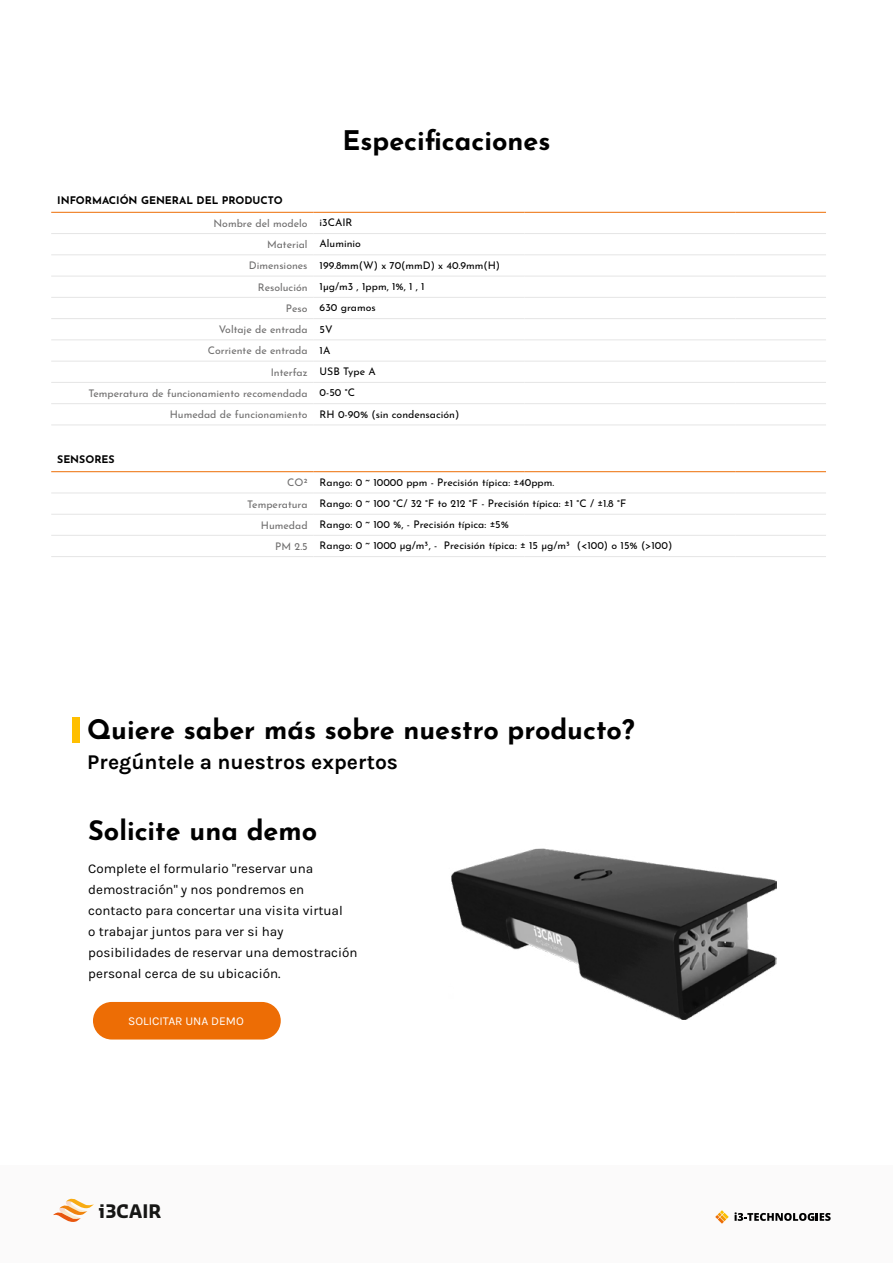
<style>
.page{position:relative;width:893px;height:1263px;background:#fff}
.page>*{position:absolute;margin:0;border:0;box-sizing:border-box;transform-origin:0 0}
.t1{font:700 27px "Josefin Sans";color:#000}
.t2{font:700 21px "Karla";color:#000}
.t3{font:700 18.3px "Sansa";color:#161615}
.t4{font:13.35px/21px "Karla";color:#000}
.t5{font:12px "Karla";color:#fff}
.t6{font:10.5px "Josefin Sans";color:#000}
.t7{font:10.5px "Josefin Sans";color:#6f6e6e}
.t8{font:700 10.5px/23.1px "Josefin Sans";color:#000}
.s1{font-weight:400;color:#6f6e6e}
.s2{font-weight:400}
.s3{color:#000}
.s4{color:#6f6e6e}
</style>
<div class="page">
<div style="left:0;top:1165px;width:893px;height:98px;background:#fbfafa"></div>
<svg style="left:715px;top:1210px;width:116px;height:14px"></svg>
<svg style="left:53px;top:1198px;width:41px;height:24px"></svg>
<div style="left:93px;top:1002px;width:188px;height:37px;background:#ed6d05;border-radius:19px"></div>
<img style="left:451px;top:848px;width:326px;height:171px">
<hr style="left:51px;top:493px;width:263px;height:1px;background:#e5e5e5">
<hr style="left:314px;top:493px;width:211px;height:1px;background:#e5e5e5">
<hr style="left:525px;top:493px;width:211px;height:1px;background:#e5e5e5">
<hr style="left:736px;top:493px;width:90px;height:1px;background:#e5e5e5">
<hr style="left:51px;top:514px;width:263px;height:1px;background:#e5e5e5">
<hr style="left:51px;top:535px;width:263px;height:1px;background:#e5e5e5">
<hr style="left:51px;top:556px;width:263px;height:1px;background:#e5e5e5">
<hr style="left:51px;top:233px;width:263px;height:1px;background:#e5e5e5">
<hr style="left:51px;top:254px;width:263px;height:1px;background:#e5e5e5">
<hr style="left:51px;top:276px;width:263px;height:1px;background:#e5e5e5">
<hr style="left:51px;top:297px;width:263px;height:1px;background:#e5e5e5">
<hr style="left:51px;top:318px;width:263px;height:1px;background:#e5e5e5">
<hr style="left:51px;top:339px;width:263px;height:1px;background:#e5e5e5">
<hr style="left:51px;top:361px;width:263px;height:1px;background:#e5e5e5">
<hr style="left:51px;top:382px;width:263px;height:1px;background:#e5e5e5">
<hr style="left:51px;top:403px;width:263px;height:1px;background:#e5e5e5">
<hr style="left:51px;top:425px;width:263px;height:1px;background:#e5e5e5">
<hr style="left:51px;top:471px;width:263px;height:1px;background:#ed6d05">
<hr style="left:314px;top:471px;width:211px;height:1px;background:#ed6d05">
<hr style="left:525px;top:471px;width:211px;height:1px;background:#ed6d05">
<hr style="left:736px;top:471px;width:90px;height:1px;background:#ed6d05">
<hr style="left:314px;top:233px;width:211px;height:1px;background:#e5e5e5">
<hr style="left:525px;top:233px;width:211px;height:1px;background:#e5e5e5">
<hr style="left:736px;top:233px;width:90px;height:1px;background:#e5e5e5">
<hr style="left:314px;top:254px;width:211px;height:1px;background:#e5e5e5">
<hr style="left:525px;top:254px;width:211px;height:1px;background:#e5e5e5">
<hr style="left:736px;top:254px;width:90px;height:1px;background:#e5e5e5">
<hr style="left:314px;top:276px;width:211px;height:1px;background:#e5e5e5">
<hr style="left:525px;top:276px;width:211px;height:1px;background:#e5e5e5">
<hr style="left:736px;top:276px;width:90px;height:1px;background:#e5e5e5">
<hr style="left:314px;top:297px;width:211px;height:1px;background:#e5e5e5">
<hr style="left:525px;top:297px;width:211px;height:1px;background:#e5e5e5">
<hr style="left:736px;top:297px;width:90px;height:1px;background:#e5e5e5">
<hr style="left:314px;top:318px;width:211px;height:1px;background:#e5e5e5">
<hr style="left:525px;top:318px;width:211px;height:1px;background:#e5e5e5">
<hr style="left:736px;top:318px;width:90px;height:1px;background:#e5e5e5">
<hr style="left:314px;top:339px;width:211px;height:1px;background:#e5e5e5">
<hr style="left:525px;top:339px;width:211px;height:1px;background:#e5e5e5">
<hr style="left:736px;top:339px;width:90px;height:1px;background:#e5e5e5">
<hr style="left:314px;top:361px;width:211px;height:1px;background:#e5e5e5">
<hr style="left:525px;top:361px;width:211px;height:1px;background:#e5e5e5">
<hr style="left:736px;top:361px;width:90px;height:1px;background:#e5e5e5">
<hr style="left:314px;top:382px;width:211px;height:1px;background:#e5e5e5">
<hr style="left:525px;top:382px;width:211px;height:1px;background:#e5e5e5">
<hr style="left:736px;top:382px;width:90px;height:1px;background:#e5e5e5">
<hr style="left:314px;top:403px;width:211px;height:1px;background:#e5e5e5">
<hr style="left:525px;top:403px;width:211px;height:1px;background:#e5e5e5">
<hr style="left:736px;top:403px;width:90px;height:1px;background:#e5e5e5">
<hr style="left:314px;top:425px;width:211px;height:1px;background:#e5e5e5">
<hr style="left:525px;top:425px;width:211px;height:1px;background:#e5e5e5">
<hr style="left:736px;top:425px;width:90px;height:1px;background:#e5e5e5">
<hr style="left:314px;top:514px;width:211px;height:1px;background:#e5e5e5">
<hr style="left:525px;top:514px;width:211px;height:1px;background:#e5e5e5">
<hr style="left:736px;top:514px;width:90px;height:1px;background:#e5e5e5">
<hr style="left:314px;top:535px;width:211px;height:1px;background:#e5e5e5">
<hr style="left:525px;top:535px;width:211px;height:1px;background:#e5e5e5">
<hr style="left:736px;top:535px;width:90px;height:1px;background:#e5e5e5">
<hr style="left:51px;top:212px;width:263px;height:1px;background:#ed6d05">
<hr style="left:314px;top:212px;width:211px;height:1px;background:#ed6d05">
<hr style="left:525px;top:212px;width:211px;height:1px;background:#ed6d05">
<hr style="left:736px;top:212px;width:90px;height:1px;background:#ed6d05">
<hr style="left:314px;top:556px;width:211px;height:1px;background:#e5e5e5">
<hr style="left:525px;top:556px;width:211px;height:1px;background:#e5e5e5">
<hr style="left:736px;top:556px;width:90px;height:1px;background:#e5e5e5">
<div style="left:72px;top:717px;width:7px;height:25px;background:#ffbf00"></div>
<h1 class="t1" style="left:342px;top:116px;width:210px">Especificaciones</h1>
<p class="t8" style="left:213px;top:187px;width:141px;text-indent:-156px">INFORMACIÓN GENERAL DEL PRODUCTO<br><span class="s1">Nombre del modelo</span> <span class="s2">i3CAIR</span></p>
<p class="t7" style="left:267px;top:236px;width:95px">Material <span class="s3">Aluminio</span></p>
<p class="t6" style="left:249px;top:256px;width:253px"><span class="s4">Dimensiones</span> 199.8mm(W) x 70(mmD) x 40.9mm(H)</p>
<p class="t6" style="left:258px;top:278px;width:168px"><span class="s4">Resolución</span> 1µg/m3 , 1ppm, 1%, 1℃, 1</p>
<p class="t6" style="left:286px;top:299px;width:91px"><span class="s4">Peso</span> 630 gramos</p>
<p class="t7" style="left:219px;top:321px;width:115px">Voltaje de entrada <span class="s3">5V</span></p>
<p class="t7" style="left:208px;top:342px;width:124px">Corriente de entrada <span class="s3">1A</span></p>
<p class="t7" style="left:271px;top:363px;width:107px">Interfaz <span class="s3">USB Type A</span></p>
<p class="t7" style="left:88px;top:385px;width:268px">Temperatura de funcionamiento recomendada <span class="s3">0-50 °C</span></p>
<p class="t6" style="left:170px;top:405px;width:291px"><span class="s4">Humedad de funcionamiento</span> RH 0-90% (sin condensación)</p>
<p class="t8" style="left:57px;top:446px;width:59px">SENSORES</p>
<p class="t6" style="left:287px;top:473px;width:269px"><span class="s4">CO²</span> Rango: 0 ~ 10000 ppm - Precisión típica: ±40ppm.</p>
<p class="t6" style="left:247px;top:494px;width:380px"><span class="s4">Temperatura</span> Rango: 0 ~ 100 °C/ 32 °F to 212 °F - Precisión típica: ±1 °C / ±1.8 °F</p>
<p class="t6" style="left:261px;top:516px;width:249px"><span class="s4">Humedad</span> Rango: 0 ~ 100 %, - Precisión típica: ±5%</p>
<p class="t6" style="left:275px;top:537px;width:398px"><span class="s4">PM 2.5</span> Rango: 0 ~ 1000 μg/m³, - Precisión típica: ± 15 μg/m³ (&lt;100) o 15% (&gt;100)</p>
<h1 class="t1" style="left:87px;top:705px;width:549px">Quiere saber más sobre nuestro producto?</h1>
<h2 class="t2" style="left:87px;top:749px;width:312px">Pregúntele a nuestros expertos</h2>
<h1 class="t1" style="left:88px;top:806px;width:231px">Solicite una demo</h1>
<p class="t4" style="left:88px;top:859px;width:271px">Complete el formulario "reservar una demostración" y nos pondremos en contacto para concertar una visita virtual<br>o trabajar juntos para ver si hay posibilidades de reservar una demostración personal cerca de su ubicación.</p>
<p class="t5" style="left:128px;top:1014px;width:117px">SOLICITAR UNA DEMO</p>
<h3 class="t3" style="left:99px;top:1199px;width:64px">i3CAIR</h3>
</div>
